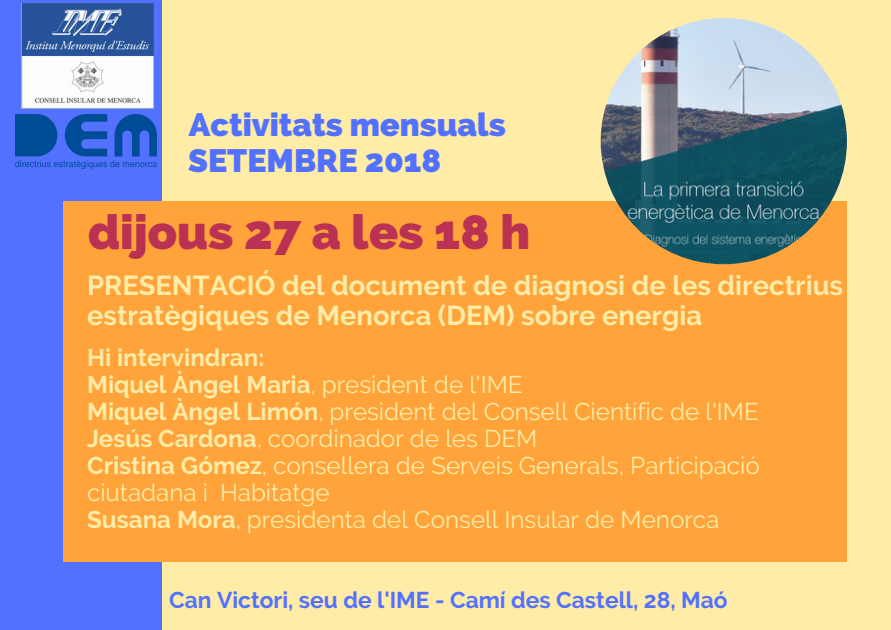
<style>
.page{position:relative;width:891px;height:630px;background:#feeca7}
.page>*{position:absolute;margin:0;border:0;box-sizing:border-box;transform-origin:0 0}
.t1{font:800 48px "Raleway";color:#ba3153}
.t2{font:800 32.4px/36px "Raleway";color:#5271ff}
.t3{font:700 27.2px/30px "Raleway";color:#feeca7}
.t4{font:24px/27.2px "Raleway";color:#feeca7}
.t5{font:700 22.8px "Raleway";color:#5271ff}
.s1{font-weight:700}
</style>
<div class="page">
<div style="left:0;top:0;width:162px;height:630px;background:#5271ff"></div>
<div style="left:63px;top:201px;width:784px;height:361px;background:#ffa33a"></div>
<img style="left:21px;top:3px;width:132px;height:105px">
<img style="left:15px;top:114px;width:141px;height:54px">
<img style="left:601px;top:18px;width:246px;height:246px;border-radius:50%">
<h2 class="t2" style="left:188px;top:106px;width:319px">Activitats mensuals<br>SETEMBRE 2018</h2>
<h1 class="t1" style="left:88px;top:204px;width:444px">dijous 27 a les 18 h</h1>
<p class="t3" style="left:87px;top:271px;width:758px">PRESENTACIÓ del document de diagnosi de les directrius estratègiques de Menorca (DEM) sobre energia</p>
<p class="t4" style="left:87px;top:344px;width:674px"><span class="s1">Hi intervindran:<br>Miquel Àngel Maria</span>, president de l'IME<br><span class="s1">Miquel Àngel Limón</span>, president del Consell Científic de l'IME <span class="s1">Jesús Cardona</span>, coordinador de les DEM<br><span class="s1">Cristina Gómez</span>, consellera de Serveis Generals, Participació ciutadana i Habitatge<br><span class="s1">Susana Mora</span>, presidenta del Consell Insular de Menorca</p>
<p class="t5" style="left:169px;top:587px;width:560px">Can Victori, seu de l'IME - Camí des Castell, 28, Maó</p>
</div>
